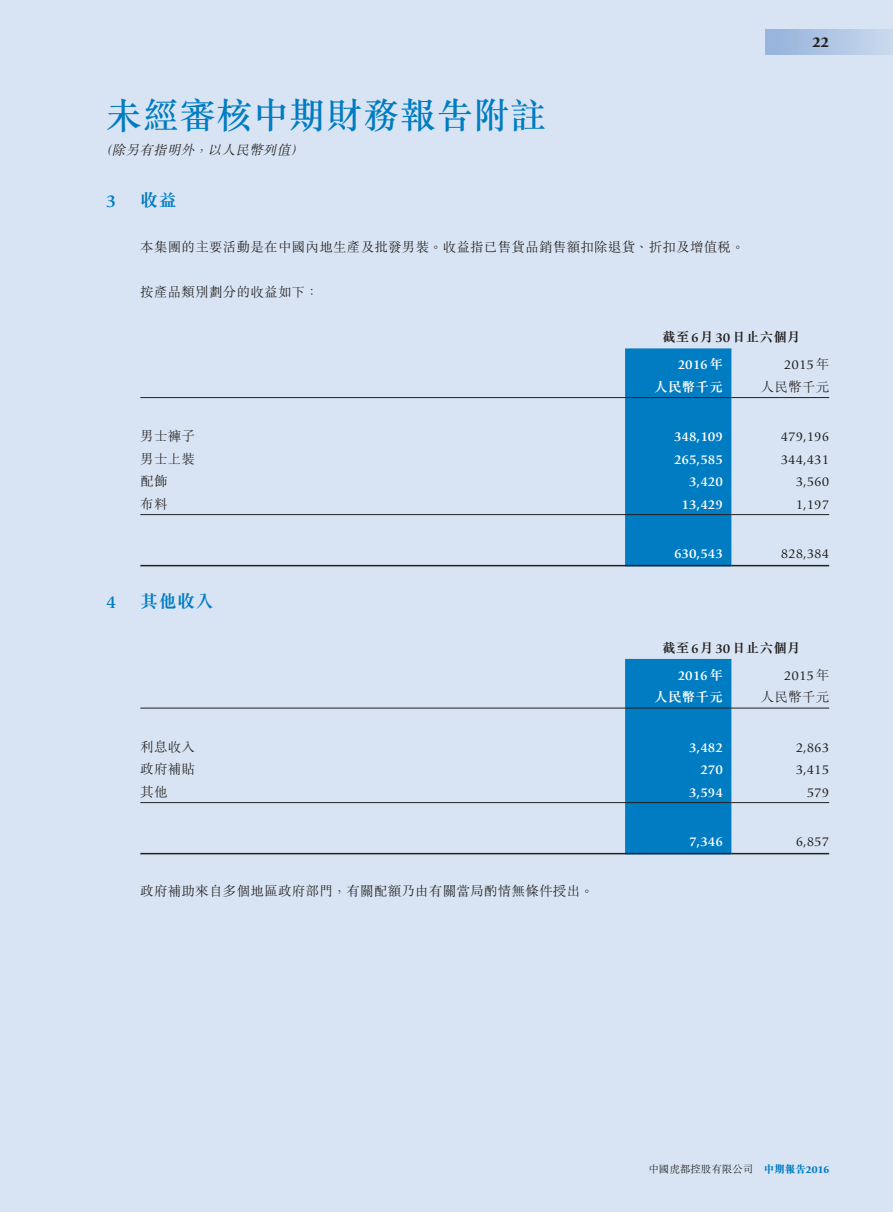
<style>
.page{position:relative;width:893px;height:1212px;background:#d8e4f3}
.page>*{position:absolute;margin:0;border:0;box-sizing:border-box;transform-origin:0 0}
.t1{font:500 36px "M Sung HK";letter-spacing:.02em;color:#007cc2}
._01_H1{font:700 18px "M Sung HK";letter-spacing:.02em;color:#007cc2}
._01_H1-2{font:700 18px "Giovanni Std";color:#007cc2}
.t2{font:900 15px "Giovanni Std";color:#231f20}
._00_txt{font:300 13.5px "M Sung HK";letter-spacing:.02em;color:#231f20}
._50_Table_txt{font:700 13.5px "Giovanni Std";color:#fff}
._50_Table_txt-2{font:13.5px "Giovanni Std";color:#231f20}
._50_Table_txt-3{font:300 13.5px "M Sung HK";letter-spacing:.02em;color:#231f20}
._50_Table_txt-4{font:700 13.5px "M Sung HK";letter-spacing:.02em;color:#231f20}
.t3{font:italic 300 13.5px "M Sung HK";color:#231f20}
._50_Table_txt-5{font:700 13.5px "M Sung HK";letter-spacing:.02em;color:#fff}
.t4{font:300 10.5px "M Sung HK";color:#231f20}
.s1{font-family:"Giovanni Std"}
.s2{font-family:"M Sung HK"}
.s3{font-family:"M Sung HK";font-weight:300}
.s4{font-weight:800;color:#007cc2}
.s5{font-family:"Giovanni Std";font-weight:900;color:#007cc2}
</style>
<div class="page">
<div style="left:765px;top:30px;width:128px;height:24px;background:linear-gradient(to right,#95b1db,#cadaee)"></div>
<div style="left:625px;top:348px;width:106px;height:217px;background:#007cc2"></div>
<hr style="left:140px;top:397px;width:485px;height:1px;background:#231f20">
<hr style="left:625px;top:397px;width:106px;height:1px;background:#231f20">
<hr style="left:731px;top:397px;width:98px;height:1px;background:#231f20">
<hr style="left:140px;top:514px;width:485px;height:1px;background:#231f20">
<hr style="left:625px;top:514px;width:106px;height:1px;background:#231f20">
<hr style="left:731px;top:514px;width:98px;height:1px;background:#231f20">
<hr style="left:140px;top:565px;width:485px;height:1px;background:#231f20">
<hr style="left:625px;top:565px;width:106px;height:1px;background:#231f20">
<hr style="left:731px;top:565px;width:98px;height:1px;background:#231f20">
<div style="left:625px;top:659px;width:106px;height:194px;background:#007cc2"></div>
<hr style="left:140px;top:708px;width:485px;height:1px;background:#231f20">
<hr style="left:625px;top:708px;width:106px;height:1px;background:#231f20">
<hr style="left:731px;top:708px;width:98px;height:1px;background:#231f20">
<hr style="left:140px;top:802px;width:485px;height:1px;background:#231f20">
<hr style="left:625px;top:802px;width:106px;height:1px;background:#231f20">
<hr style="left:731px;top:802px;width:98px;height:1px;background:#231f20">
<hr style="left:140px;top:853px;width:485px;height:1px;background:#231f20">
<hr style="left:625px;top:853px;width:106px;height:1px;background:#231f20">
<hr style="left:731px;top:853px;width:98px;height:1px;background:#231f20">
<p class="t2" style="left:812px;top:34px;width:18px">22</p>
<p class="t1" style="left:106px;top:90px;width:441px">未經審核中期財務報告附註</p>
<p class="t3" style="left:98px;top:141px;width:210px">（除另有指明外，以人民幣列值）</p>
<p class="_01_H1-2" style="left:106px;top:191px;width:12px">3</p>
<p class="_01_H1" style="left:140px;top:192px;width:38px">收益</p>
<p class="_00_txt" style="left:140px;top:238px;width:606px">本集團的主要活動是在中國內地生產及批發男裝。收益指已售貨品銷售額扣除退貨、折扣及增值稅。</p>
<p class="_00_txt" style="left:140px;top:283px;width:180px">按產品類別劃分的收益如下：</p>
<p class="_50_Table_txt-4" style="left:662px;top:331px;width:140px">截至<span class="s1">6</span>月<span class="s1">30</span>日止六個月</p>
<p class="_50_Table_txt" style="left:678px;top:357px;width:47px">2016<span class="s2">年</span></p>
<p class="_50_Table_txt-2" style="left:784px;top:357px;width:47px">2015<span class="s3">年</span></p>
<p class="_50_Table_txt-5" style="left:654px;top:380px;width:70px">人民幣千元</p>
<p class="_50_Table_txt-3" style="left:761px;top:377px;width:70px">人民幣千元</p>
<p class="_50_Table_txt-3" style="left:140px;top:427px;width:56px">男士褲子</p>
<p class="_50_Table_txt" style="left:674px;top:429px;width:50px">348,109</p>
<p class="_50_Table_txt-2" style="left:781px;top:429px;width:50px">479,196</p>
<p class="_50_Table_txt-3" style="left:140px;top:449px;width:56px">男士上裝</p>
<p class="_50_Table_txt" style="left:674px;top:451px;width:50px">265,585</p>
<p class="_50_Table_txt-2" style="left:781px;top:452px;width:50px">344,431</p>
<p class="_50_Table_txt-3" style="left:140px;top:472px;width:29px">配飾</p>
<p class="_50_Table_txt" style="left:689px;top:474px;width:35px">3,420</p>
<p class="_50_Table_txt-2" style="left:796px;top:474px;width:35px">3,560</p>
<p class="_50_Table_txt-3" style="left:140px;top:494px;width:29px">布料</p>
<p class="_50_Table_txt" style="left:682px;top:496px;width:43px">13,429</p>
<p class="_50_Table_txt-2" style="left:796px;top:497px;width:35px">1,197</p>
<p class="_50_Table_txt" style="left:674px;top:546px;width:50px">630,543</p>
<p class="_50_Table_txt-2" style="left:781px;top:546px;width:50px">828,384</p>
<p class="_01_H1-2" style="left:106px;top:592px;width:12px">4</p>
<p class="_01_H1" style="left:140px;top:592px;width:75px">其他收入</p>
<p class="_50_Table_txt-4" style="left:662px;top:641px;width:140px">截至<span class="s1">6</span>月<span class="s1">30</span>日止六個月</p>
<p class="_50_Table_txt" style="left:678px;top:667px;width:47px">2016<span class="s2">年</span></p>
<p class="_50_Table_txt-2" style="left:784px;top:668px;width:47px">2015<span class="s3">年</span></p>
<p class="_50_Table_txt-5" style="left:654px;top:690px;width:70px">人民幣千元</p>
<p class="_50_Table_txt-3" style="left:761px;top:688px;width:70px">人民幣千元</p>
<p class="_50_Table_txt-3" style="left:140px;top:737px;width:56px">利息收入</p>
<p class="_50_Table_txt" style="left:689px;top:739px;width:35px">3,482</p>
<p class="_50_Table_txt-2" style="left:796px;top:740px;width:35px">2,863</p>
<p class="_50_Table_txt-3" style="left:140px;top:760px;width:56px">政府補貼</p>
<p class="_50_Table_txt" style="left:700px;top:762px;width:24px">270</p>
<p class="_50_Table_txt-2" style="left:796px;top:762px;width:35px">3,415</p>
<p class="_50_Table_txt-3" style="left:140px;top:782px;width:29px">其他</p>
<p class="_50_Table_txt" style="left:689px;top:784px;width:35px">3,594</p>
<p class="_50_Table_txt-2" style="left:807px;top:785px;width:24px">579</p>
<p class="_50_Table_txt" style="left:689px;top:834px;width:35px">7,346</p>
<p class="_50_Table_txt-2" style="left:796px;top:834px;width:35px">6,857</p>
<p class="_00_txt" style="left:140px;top:881px;width:455px">政府補助來自多個地區政府部門，有關配額乃由有關當局酌情無條件授出。</p>
<p class="t4" style="left:648px;top:1162px;width:182px">中國虎都控股有限公司 <span class="s4">中期報告</span><span class="s5">2016</span></p>
</div>
